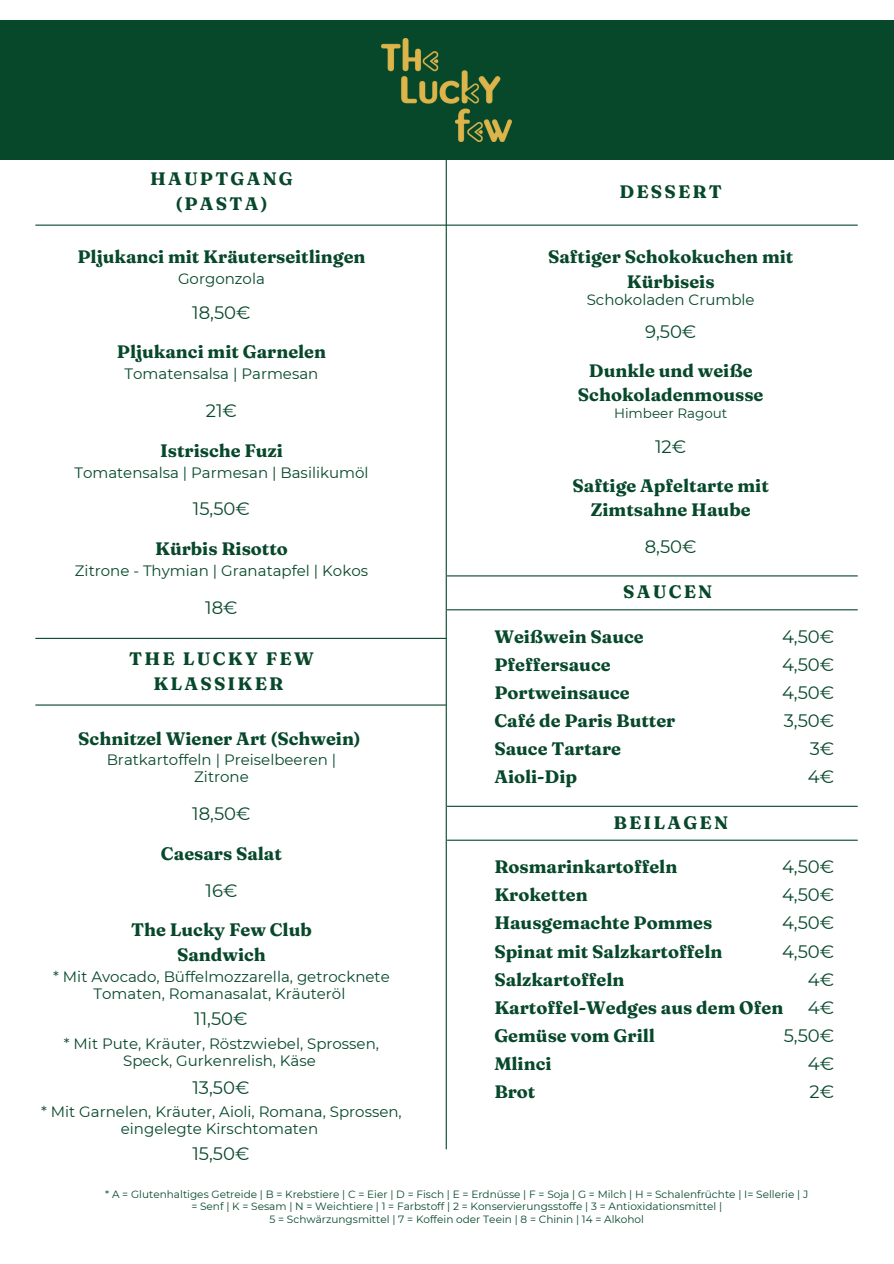
<style>
.page{position:relative;width:894px;height:1264px;background:#fff}
.page>*{position:absolute;margin:0;border:0;box-sizing:border-box;transform-origin:0 0}
.t1{font:700 18px/28.2px "Fraunces 9 pt";color:#07482b;text-align:center}
.t2{font:18px/28.2px "Montserrat";color:#07482b;text-align:right}
.t3{font:700 18px/24.8px "Fraunces 9 pt";letter-spacing:.125em;color:#07482b;text-align:center}
.t4{font:15px/16.8px "Montserrat";color:#07482b;text-align:center}
.t5{font:13.5px "Montserrat";color:#07482b}
.t6{font:10.5px/12.3px "Montserrat";color:#07482b;text-align:center}
</style>
<div class="page">
<div style="left:0;top:20px;width:893px;height:140px;background:#07482b"></div>
<hr style="left:36px;top:224px;width:821px;height:2px;background:#07482b">
<img style="left:382px;top:39px;width:129px;height:102px">
<hr style="left:445px;top:159px;width:1px;height:989px;background:#07482b">
<hr style="left:36px;top:638px;width:409px;height:1px;background:#07482b">
<hr style="left:447px;top:575px;width:410px;height:1px;background:#07482b">
<hr style="left:447px;top:805px;width:410px;height:1px;background:#07482b">
<hr style="left:36px;top:704px;width:409px;height:1px;background:#07482b">
<hr style="left:447px;top:609px;width:410px;height:1px;background:#07482b">
<hr style="left:447px;top:839px;width:410px;height:1px;background:#07482b">
<h3 class="t3" style="left:150px;top:166px;width:144px">HAUPTGANG (PASTA)</h3>
<h1 class="t1" style="left:77px;top:243px;width:289px">Pljukanci mit Kräuterseitlingen</h1>
<h1 class="t4" style="left:178px;top:270px;width:88px">Gorgonzola</h1>
<h3 class="t2" style="left:192px;top:299px;width:60px">18,50€</h3>
<h2 class="t1" style="left:117px;top:338px;width:211px">Pljukanci mit Garnelen</h2>
<h3 class="t4" style="left:124px;top:365px;width:195px">Tomatensalsa | Parmesan</h3>
<h2 class="t2" style="left:206px;top:396px;width:33px">21€</h2>
<h4 class="t1" style="left:160px;top:436px;width:124px">Istrische Fuzi</h4>
<h3 class="t4" style="left:74px;top:464px;width:295px">Tomatensalsa | Parmesan | Basilikumöl</h3>
<h4 class="t2" style="left:193px;top:494px;width:59px">15,50€</h4>
<h4 class="t1" style="left:155px;top:535px;width:134px">Kürbis Risotto</h4>
<h4 class="t4" style="left:75px;top:562px;width:295px">Zitrone - Thymian | Granatapfel | Kokos</h4>
<h2 class="t2" style="left:205px;top:593px;width:34px">18€</h2>
<h3 class="t3" style="left:129px;top:646px;width:186px">THE LUCKY FEW<br>KLASSIKER</h3>
<h4 class="t1" style="left:78px;top:724px;width:284px">Schnitzel Wiener Art (Schwein)</h4>
<h4 class="t4" style="left:107px;top:751px;width:231px">Bratkartoffeln | Preiselbeeren |<br>Zitrone</h4>
<h4 class="t2" style="left:192px;top:799px;width:60px">18,50€</h4>
<h2 class="t1" style="left:161px;top:839px;width:122px">Caesars Salat</h2>
<h3 class="t2" style="left:205px;top:876px;width:33px">16€</h3>
<h1 class="t1" style="left:131px;top:917px;width:182px;line-height:24.8px">The Lucky Few Club<br>Sandwich</h1>
<h5 class="t4" style="left:53px;top:967px;width:338px">* Mit Avocado, Büffelmozzarella, getrocknete<br>Tomaten, Romanasalat, Kräuteröl</h5>
<h3 class="t4" style="left:64px;top:1035px;width:316px">* Mit Pute, Kräuter, Röstzwiebel, Sprossen,<br>Speck, Gurkenrelish, Käse</h3>
<h2 class="t4" style="left:41px;top:1102px;width:362px">* Mit Garnelen, Kräuter, Aioli, Romana, Sprossen, eingelegte Kirschtomaten</h2>
<h4 class="t2" style="left:194px;top:1004px;width:55px">11,50€</h4>
<h2 class="t2" style="left:192px;top:1073px;width:59px">13,50€</h2>
<h3 class="t2" style="left:192px;top:1138px;width:59px">15,50€</h3>
<p class="t3" style="left:619px;top:179px;width:104px">DESSERT</p>
<h3 class="t1" style="left:548px;top:244px;width:247px;line-height:24.8px">Saftiger Schokokuchen mit<br>Kürbiseis</h3>
<h2 class="t4" style="left:586px;top:291px;width:169px">Schokoladen Crumble</h2>
<h1 class="t2" style="left:645px;top:318px;width:53px">9,50€</h1>
<h4 class="t1" style="left:578px;top:358px;width:187px;line-height:24.8px">Dunkle und weiße<br>Schokoladenmousse</h4>
<h3 class="t5" style="left:614px;top:405px;width:115px">Himbeer Ragout</h3>
<h3 class="t2" style="left:655px;top:433px;width:33px">12€</h3>
<h3 class="t1" style="left:572px;top:472px;width:198px;line-height:24.8px">Saftige Apfeltarte mit<br>Zimtsahne Haube</h3>
<h2 class="t2" style="left:644px;top:532px;width:53px">8,50€</h2>
<h3 class="t1" style="left:623px;top:577px;width:90px">SAUCEN</h3>
<h2 class="t1" style="left:494px;top:622px;width:182px;text-align:left">Weißwein Sauce<br>Pfeffersauce<br>Portweinsauce<br>Café de Paris Butter<br>Sauce Tartare<br>Aioli-Dip</h2>
<p class="t3" style="left:613px;top:809px;width:116px">BEILAGEN</p>
<h3 class="t2" style="left:781px;top:622px;width:54px">4,50€<br>4,50€<br>4,50€<br>3,50€<br>3€<br>4€</h3>
<h2 class="t1" style="left:494px;top:852px;width:290px;text-align:left">Rosmarinkartoffeln<br>Kroketten<br>Hausgemachte Pommes<br>Spinat mit Salzkartoffeln<br>Salzkartoffeln<br>Kartoffel-Wedges aus dem Ofen<br>Gemüse vom Grill<br>Mlinci<br>Brot</h2>
<h1 class="t2" style="left:781px;top:852px;width:54px">4,50€<br>4,50€<br>4,50€<br>4,50€<br>4€<br>4€<br>5,50€<br>4€<br>2€</h1>
<h2 class="t6" style="left:105px;top:1188px;width:704px">* A = Glutenhaltiges Getreide | B = Krebstiere | C = Eier | D = Fisch | E = Erdnüsse | F = Soja | G = Milch | H = Schalenfrüchte | I= Sellerie | J = Senf | K = Sesam | N = Weichtiere | 1 = Farbstoff | 2 = Konservierungsstoffe | 3 = Antioxidationsmittel |</h2>
<h2 class="t6" style="left:269px;top:1212px;width:376px">5 = Schwärzungsmittel | 7 = Koffein oder Teein | 8 = Chinin | 14 = Alkohol</h2>
</div>
